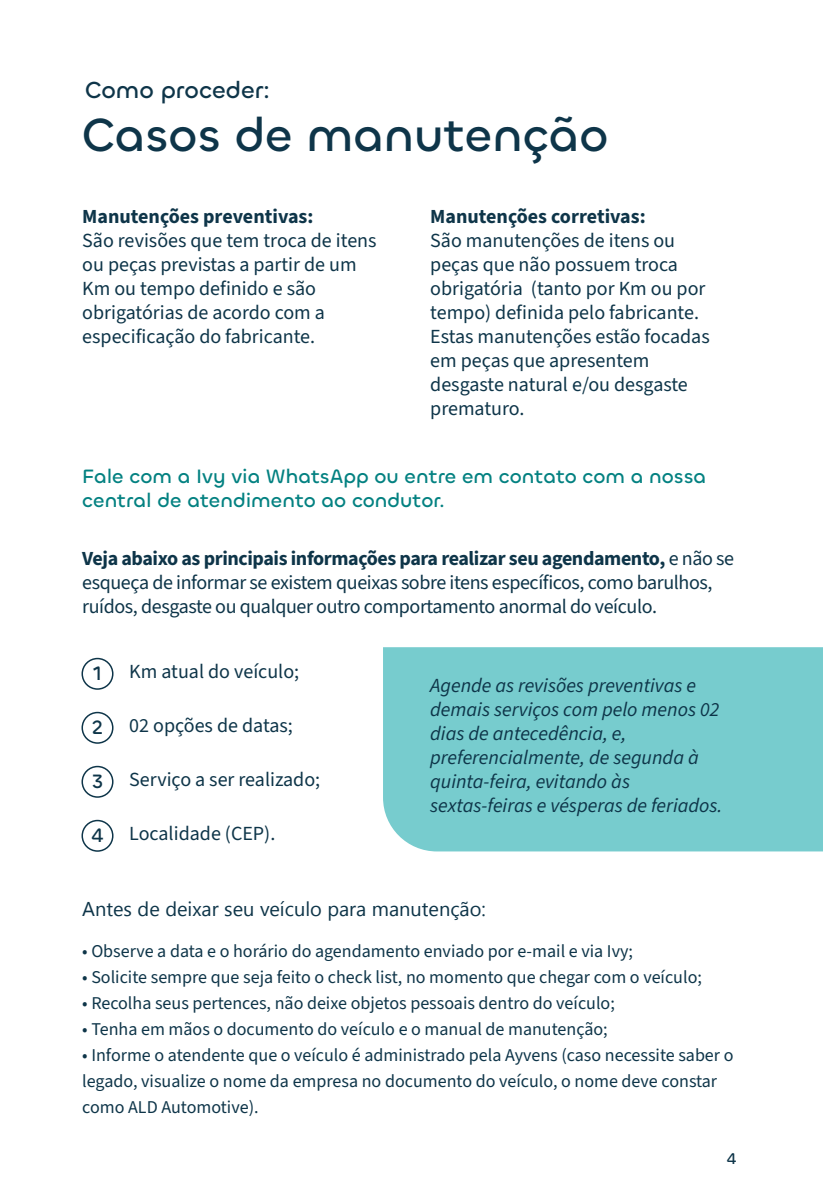
<style>
.page{position:relative;width:823px;height:1191px;background:#fff}
.page>*{position:absolute;margin:0;border:0;box-sizing:border-box;transform-origin:0 0}
.t1{font:500 48px "Chillax";color:#0e3549}
.t2{font:500 24px "Chillax";color:#0e3549}
.t3{font:20px/24px "Source Sans 3";color:#0e3549}
.t4{font:20px/24px "Source Sans 3";letter-spacing:-.02em;color:#0e3549}
.t5{font:italic 20px/24px "Source Sans 3";color:#0e3549}
.t6{font:500 20px/24px "Chillax";color:#038181}
.t7{font:700 20px "Source Sans 3";color:#0e3549}
.t8{font:20px "Segoe UI Symbol";color:#0e3549}
.t9{font:500 20px "Chillax";color:#0e3549}
.t10{font:18px/26px "Source Sans 3";color:#0e3549}
.t11{font:500 16px "Chillax";color:#0e3549}
.s1{font-weight:700}
</style>
<div class="page">
<div style="left:383px;top:647px;width:439px;height:204px;background:#77ccce"></div>
<div style="left:81px;top:658px;width:32px;height:32px;border:2px solid #0e3549;border-radius:50%"></div>
<div style="left:81px;top:712px;width:32px;height:32px;border:2px solid #0e3549;border-radius:50%"></div>
<div style="left:81px;top:766px;width:32px;height:31px;border:2px solid #0e3549;border-radius:50%"></div>
<div style="left:81px;top:820px;width:32px;height:31px;border:2px solid #0e3549;border-radius:50%"></div>
<h2 class="t2" style="left:85px;top:75px;width:186px">Como proceder:</h2>
<h1 class="t1" style="left:82px;top:106px;width:527px">Casos de manutenção</h1>
<p class="t7" style="left:82px;top:203px;width:232px">Manutenções preventivas:</p>
<p class="t3" style="left:82px;top:229px;width:296px">São revisões que tem troca de itens ou peças previstas a partir de um<br>Km ou tempo definido e são obrigatórias de acordo com a especificação do fabricante.</p>
<p class="t7" style="left:430px;top:203px;width:217px">Manutenções corretivas:</p>
<p class="t3" style="left:430px;top:229px;width:281px">São manutenções de itens ou peças que não possuem troca obrigatória (tanto por Km ou por tempo) definida pelo fabricante.<br>Estas manutenções estão focadas em peças que apresentem desgaste natural e/ou desgaste prematuro.</p>
<p class="t6" style="left:82px;top:464px;width:625px">Fale com a Ivy via WhatsApp ou entre em contato com a nossa central de atendimento ao condutor.</p>
<p class="t4" style="left:82px;top:546px;width:653px"><span class="s1">Veja abaixo as principais informações para realizar seu agendamento,</span> e não se esqueça de informar se existem queixas sobre itens específicos, como barulhos, ruídos, desgaste ou qualquer outro comportamento anormal do veículo.</p>
<p class="t9" style="left:93px;top:661px;width:10px">1</p>
<p class="t9" style="left:92px;top:715px;width:13px">2</p>
<p class="t9" style="left:92px;top:769px;width:13px">3</p>
<p class="t9" style="left:91px;top:823px;width:13px">4</p>
<p class="t3" style="left:129px;top:659px;width:171px">Km atual do veículo;</p>
<p class="t3" style="left:129px;top:713px;width:165px">02 opções de datas;</p>
<p class="t3" style="left:129px;top:767px;width:192px">Serviço a ser realizado;</p>
<p class="t3" style="left:129px;top:821px;width:147px">Localidade (CEP).</p>
<p class="t5" style="left:430px;top:674px;width:293px">Agende as revisões preventivas e demais serviços com pelo menos 02 dias de antecedência, e, preferencialmente, de segunda à quinta-feira, evitando às sextas-feiras e vésperas de feriados.</p>
<p class="t8" style="left:95px;top:897px;width:38px">■▼ ▲</p>
<p class="t8" style="left:224px;top:897px;width:99px">▲ ◆ ❖ ◆●□</p>
<p class="t8" style="left:399px;top:897px;width:84px">■◆▼ ■ □</p>
<p class="t10" style="left:82px;top:938px;width:552px">• Observe a data e o horário do agendamento enviado por e-mail e via Ivy;</p>
<p class="t10" style="left:82px;top:964px;width:620px">• Solicite sempre que seja feito o check list, no momento que chegar com o veículo;</p>
<p class="t10" style="left:82px;top:990px;width:534px">• Recolha seus pertences, não deixe objetos pessoais dentro do veículo;</p>
<p class="t10" style="left:82px;top:1016px;width:526px">• Tenha em mãos o documento do veículo e o manual de manutenção;</p>
<p class="t10" style="left:82px;top:1042px;width:652px">• Informe o atendente que o veículo é administrado pela Ayvens (caso necessite saber o legado, visualize o nome da empresa no documento do veículo, o nome deve constar como ALD Automotive).</p>
<p class="t11" style="left:726px;top:1148px;width:11px">4</p>
</div>
